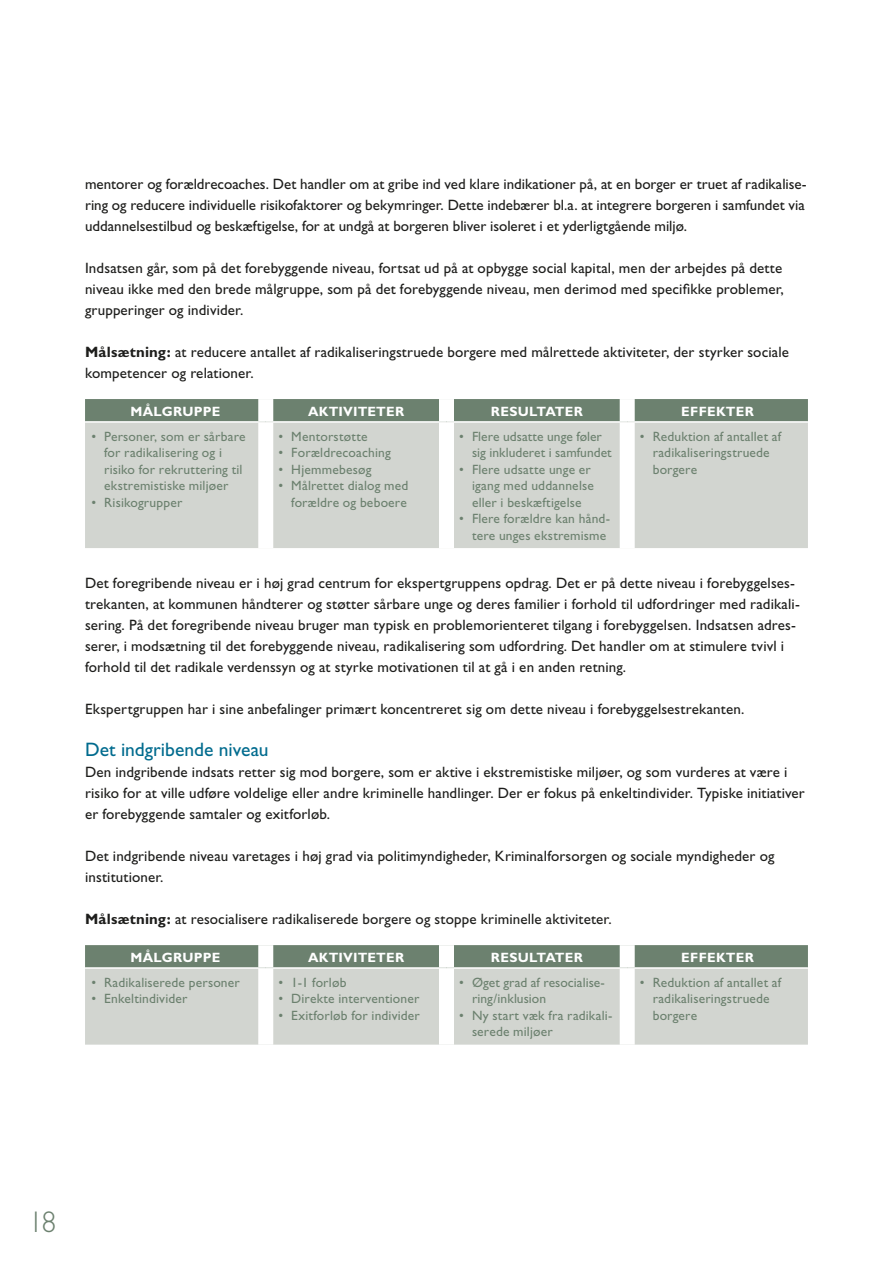
<style>
.page{position:relative;width:893px;height:1263px;background:#fff}
.page>*{position:absolute;margin:0;border:0;box-sizing:border-box;transform-origin:0 0}
.t1{font:300 30px "Gill Sans";color:#6c816f}
.t2{font:19.5px "Gill Sans";color:#006b8e}
.t3{font:15px/21px "Gill Sans";letter-spacing:.005em;color:#1d1d1b}
.t4{font:13.5px/16.5px "Gill Sans";letter-spacing:.01em;color:#6c816f}
.t5{font:700 13.5px "Gill Sans";letter-spacing:.02em;color:#fff}
.s1{font-weight:700}
</style>
<div class="page">
<div style="left:85px;top:399px;width:723px;height:22px;background:#6c816f"></div>
<div style="left:85px;top:423px;width:723px;height:125px;background:#d2d5d0"></div>
<div style="left:258px;top:399px;width:15px;height:22px;background:#fff"></div>
<div style="left:439px;top:399px;width:15px;height:22px;background:#fff"></div>
<div style="left:620px;top:399px;width:15px;height:22px;background:#fff"></div>
<div style="left:258px;top:423px;width:15px;height:125px;background:#fff"></div>
<div style="left:439px;top:423px;width:15px;height:125px;background:#fff"></div>
<div style="left:620px;top:423px;width:15px;height:125px;background:#fff"></div>
<div style="left:85px;top:945px;width:723px;height:22px;background:#6c816f"></div>
<div style="left:85px;top:969px;width:723px;height:76px;background:#d2d5d0"></div>
<div style="left:258px;top:945px;width:15px;height:22px;background:#fff"></div>
<div style="left:439px;top:945px;width:15px;height:22px;background:#fff"></div>
<div style="left:620px;top:945px;width:15px;height:22px;background:#fff"></div>
<div style="left:258px;top:969px;width:15px;height:76px;background:#fff"></div>
<div style="left:439px;top:969px;width:15px;height:76px;background:#fff"></div>
<div style="left:620px;top:969px;width:15px;height:76px;background:#fff"></div>
<p class="t3" style="left:85px;top:174px;width:723px">mentorer og forældrecoaches. Det handler om at gribe ind ved klare indikationer på, at en borger er truet af radikalise&shy;ring og reducere individuelle risikofaktorer og bekymringer. Dette indebærer bl.a. at integrere borgeren i samfundet via uddannelsestilbud og beskæftigelse, for at undgå at borgeren bliver isoleret i et yderligtgående miljø.</p>
<p class="t3" style="left:85px;top:258px;width:700px;text-align:justify">Indsatsen går, som på det forebyggende niveau, fortsat ud på at opbygge social kapital, men der arbejdes på dette niveau ikke med den brede målgruppe, som på det forebyggende niveau, men derimod med specifikke problemer, grupperinger og individer.</p>
<p class="t3" style="left:85px;top:342px;width:705px"><span class="s1">Målsætning:</span> at reducere antallet af radikaliseringstruede borgere med målrettede aktiviteter, der styrker sociale kompetencer og relationer.</p>
<p class="t5" style="left:131px;top:403px;width:91px">MÅLGRUPPE</p>
<p class="t5" style="left:308px;top:403px;width:98px">AKTIVITETER</p>
<p class="t5" style="left:491px;top:403px;width:93px">RESULTATER</p>
<p class="t5" style="left:681px;top:403px;width:74px">EFFEKTER</p>
<p class="t4" style="left:104px;top:428px;width:143px;text-indent:-13px">• Personer, som er sårbare for radikalisering og i risiko for rekruttering til ekstremistiske miljøer</p>
<p class="t4" style="left:91px;top:494px;width:92px">• Risikogrupper</p>
<p class="t4" style="left:653px;top:428px;width:130px;text-indent:-13px">• Reduktion af antallet af radikaliseringstruede borgere</p>
<p class="t4" style="left:472px;top:428px;width:141px;text-indent:-13px">• Flere udsatte unge føler sig inkluderet i samfundet</p>
<p class="t4" style="left:472px;top:461px;width:123px;text-indent:-13px">• Flere udsatte unge er igang med uddannelse eller i beskæftigelse</p>
<p class="t4" style="left:459px;top:510px;width:152px;text-align:right">• Flere forældre kan hånd&shy;tere unges ekstremisme</p>
<p class="t4" style="left:279px;top:428px;width:90px">• Mentorstøtte</p>
<p class="t4" style="left:279px;top:444px;width:114px">• Forældrecoaching</p>
<p class="t4" style="left:279px;top:461px;width:94px">• Hjemmebesøg</p>
<p class="t4" style="left:279px;top:477px;width:131px;text-align:right">• Målrettet dialog med forældre og beboere</p>
<p class="t3" style="left:85px;top:573px;width:716px">Det foregribende niveau er i høj grad centrum for ekspertgruppens opdrag. Det er på dette niveau i forebyggelses&shy;trekanten, at kommunen håndterer og støtter sårbare unge og deres familier i forhold til udfordringer med radikali&shy;sering. På det foregribende niveau bruger man typisk en problemorienteret tilgang i forebyggelsen. Indsatsen adres&shy;serer, i modsætning til det forebyggende niveau, radikalisering som udfordring. Det handler om at stimulere tvivl i forhold til det radikale verdenssyn og at styrke motivationen til at gå i en anden retning.</p>
<p class="t3" style="left:85px;top:699px;width:661px">Ekspertgruppen har i sine anbefalinger primært koncentreret sig om dette niveau i forebyggelsestrekanten.</p>
<h2 class="t2" style="left:85px;top:738px;width:185px">Det indgribende niveau</h2>
<p class="t3" style="left:85px;top:762px;width:721px">Den indgribende indsats retter sig mod borgere, som er aktive i ekstremistiske miljøer, og som vurderes at være i risiko for at ville udføre voldelige eller andre kriminelle handlinger. Der er fokus på enkeltindivider. Typiske initiativer er forebyggende samtaler og exitforløb.</p>
<p class="t3" style="left:85px;top:846px;width:691px">Det indgribende niveau varetages i høj grad via politimyndigheder, Kriminalforsorgen og sociale myndigheder og institutioner.</p>
<p class="t3" style="left:85px;top:909px;width:528px"><span class="s1">Målsætning:</span> at resocialisere radikaliserede borgere og stoppe kriminelle aktiviteter.</p>
<p class="t5" style="left:131px;top:949px;width:91px">MÅLGRUPPE</p>
<p class="t5" style="left:308px;top:949px;width:98px">AKTIVITETER</p>
<p class="t5" style="left:491px;top:949px;width:93px">RESULTATER</p>
<p class="t5" style="left:681px;top:949px;width:74px">EFFEKTER</p>
<p class="t4" style="left:91px;top:974px;width:150px">• Radikaliserede personer</p>
<p class="t4" style="left:91px;top:990px;width:98px">• Enkeltindivider</p>
<p class="t4" style="left:653px;top:974px;width:130px;text-indent:-13px">• Reduktion af antallet af radikaliseringstruede borgere</p>
<p class="t4" style="left:279px;top:974px;width:69px">• 1-1 forløb</p>
<p class="t4" style="left:279px;top:990px;width:142px">• Direkte interventioner</p>
<p class="t4" style="left:279px;top:1007px;width:143px">• Exitforløb for individer</p>
<p class="t4" style="left:472px;top:974px;width:134px;text-indent:-13px">• Øget grad af resocialise&shy;ring/inklusion</p>
<p class="t4" style="left:472px;top:1007px;width:142px;text-indent:-13px">• Ny start væk fra radikali&shy;serede miljøer</p>
<h1 class="t1" style="left:29px;top:1205px;width:30px">18</h1>
</div>
